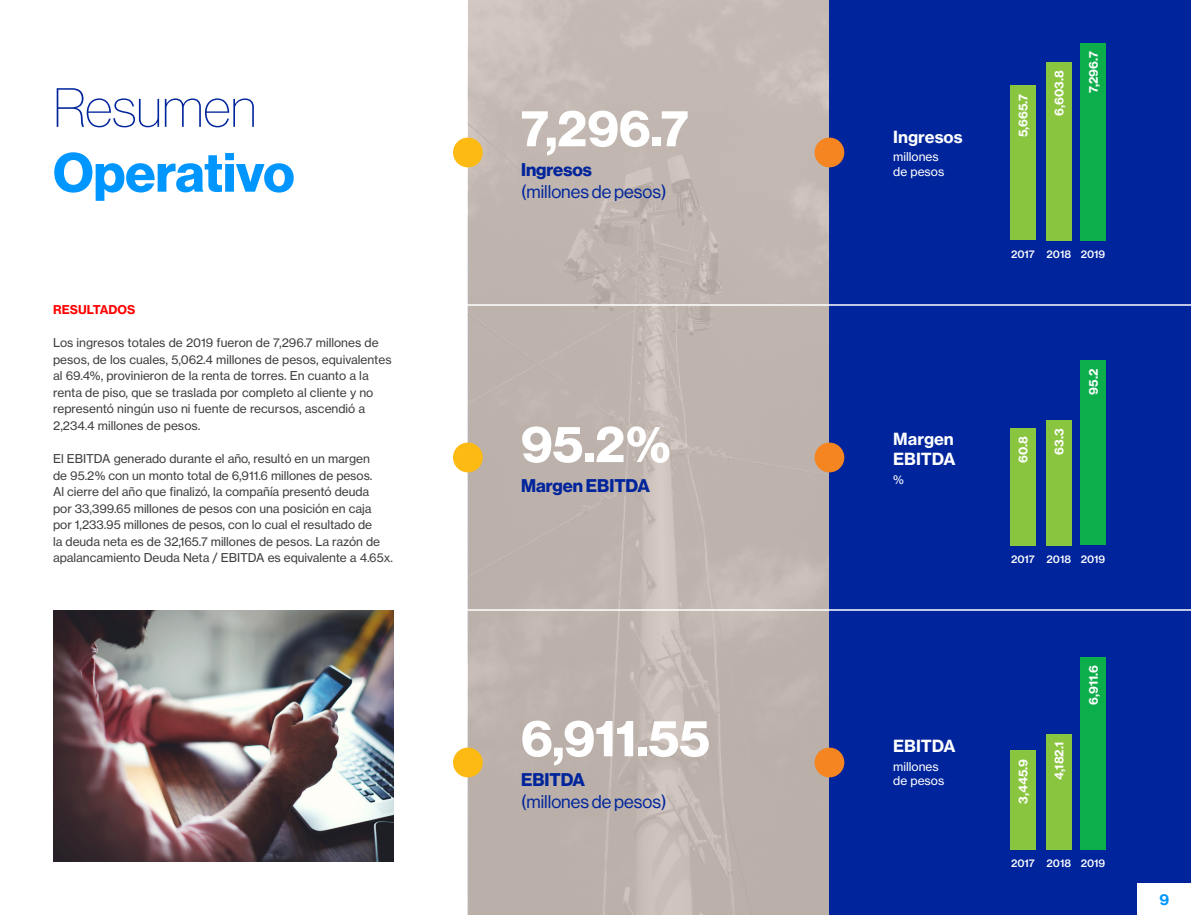
<style>
.page{position:relative;width:1191px;height:915px;background:#fff}
.page>*{position:absolute;margin:0;border:0;box-sizing:border-box;transform-origin:0 0}
.t1{font:54px/64.8px "N Haas Grotesk DS Pro 75 Bd";color:#0096ff}
.t2{font:51px "N Haas Grotesk DS Pro 75 Bd";color:#fff}
.t3{font:18px/21.6px "N Haas Grotesk DS Pro 55 Rg";color:#00249b}
.t4{font:18px "N Haas Grotesk DS Pro 75 Bd";color:#00249b}
.t5{font:16.5px/19.8px "N Haas Grotesk TX Pro 75 Bd";color:#fff}
.t6{font:15px "N Haas Grotesk TX Pro 75 Bd";color:#0096ff}
.t7{font:12px/16.5px "N Haas Grotesk TX Pro 55 Rg";letter-spacing:-.005em;color:#3e3e3f}
.t8{font:12px "N Haas Grotesk TX Pro 75 Bd";color:#fff}
.t9{font:12px/14.4px "N Haas Grotesk TX Pro 55 Rg";color:#fff}
.t10{font:12px "N Haas Grotesk TX Pro 75 Bd";color:#f00}
.t11{font:10.5px "N Haas Grotesk TX Pro 65 Md";color:#fff}
.s1{font-family:"N Haas Grotesk DS Pro 25 Th";color:#00249b}
.s2{font-family:"N Haas Grotesk DS Pro 75 Bd"}
</style>
<div class="page">
<img style="left:468px;top:0;width:361px;height:914px">
<div style="left:829px;top:0;width:362px;height:914px;background:#00249b"></div>
<div style="left:453px;top:137px;width:30px;height:30px;background:#fcba13;border-radius:50%"></div>
<div style="left:814px;top:137px;width:30px;height:30px;background:#f58520;border-radius:50%"></div>
<div style="left:453px;top:442px;width:30px;height:30px;background:#fcba13;border-radius:50%"></div>
<div style="left:814px;top:442px;width:30px;height:30px;background:#f58520;border-radius:50%"></div>
<div style="left:453px;top:747px;width:30px;height:30px;background:#fcba13;border-radius:50%"></div>
<div style="left:814px;top:747px;width:30px;height:30px;background:#f58520;border-radius:50%"></div>
<hr style="left:462px;top:304px;width:729px;height:1px;background:#fff">
<hr style="left:462px;top:609px;width:729px;height:1px;background:#fff">
<div style="left:1010px;top:85px;width:25px;height:155px;background:#89c53f"></div>
<div style="left:1046px;top:62px;width:25px;height:178px;background:#89c53f"></div>
<div style="left:1080px;top:43px;width:25px;height:197px;background:#0cae4c"></div>
<div style="left:1010px;top:427px;width:25px;height:118px;background:#89c53f"></div>
<div style="left:1046px;top:420px;width:25px;height:125px;background:#89c53f"></div>
<div style="left:1080px;top:360px;width:25px;height:185px;background:#0cae4c"></div>
<div style="left:1010px;top:750px;width:25px;height:99px;background:#89c53f"></div>
<div style="left:1046px;top:733px;width:25px;height:116px;background:#89c53f"></div>
<div style="left:1080px;top:656px;width:25px;height:193px;background:#0cae4c"></div>
<img style="left:53px;top:610px;width:340px;height:251px">
<div style="left:1137px;top:882px;width:54px;height:32px;background:#fff"></div>
<p class="t1" style="left:53px;top:76px;width:243px"><span class="s1">Resumen<br></span>Operativo</p>
<p class="t10" style="left:53px;top:302px;width:84px">RESULTADOS</p>
<p class="t7" style="left:53px;top:334px;width:340px">Los ingresos totales de 2019 fueron de 7,296.7 millones de pesos, de los cuales, 5,062.4 millones de pesos, equivalentes al 69.4%, provinieron de la renta de torres. En cuanto a la renta de piso, que se traslada por completo al cliente y no representó ningún uso ni fuente de recursos, ascendió a 2,234.4 millones de pesos.</p>
<p class="t7" style="left:53px;top:450px;width:341px">El EBITDA generado durante el año, resultó en un margen<br>de 95.2% con un monto total de 6,911.6 millones de pesos.<br>Al cierre del año que finalizó, la compañía presentó deuda<br>por 33,399.65 millones de pesos con una posición en caja por 1,233.95 millones de pesos, con lo cual el resultado de<br>la deuda neta es de 32,165.7 millones de pesos. La razón de apalancamiento Deuda Neta / EBITDA es equivalente a 4.65x.</p>
<p class="t2" style="left:521px;top:98px;width:169px">7,296.7</p>
<p class="t3" style="left:521px;top:159px;width:147px"><span class="s2">Ingresos<br></span>(millones de pesos)</p>
<p class="t2" style="left:521px;top:414px;width:151px">95.2%</p>
<p class="t4" style="left:521px;top:475px;width:130px">Margen EBITDA</p>
<p class="t2" style="left:521px;top:708px;width:190px">6,911.55</p>
<p class="t3" style="left:521px;top:769px;width:147px"><span class="s2">EBITDA<br></span>(millones de pesos)</p>
<p class="t5" style="left:893px;top:127px;width:71px">Ingresos</p>
<p class="t9" style="left:893px;top:150px;width:53px">millones de pesos</p>
<p class="t5" style="left:893px;top:429px;width:64px">Margen<br>EBITDA</p>
<p class="t9" style="left:893px;top:472px;width:12px">%</p>
<p class="t5" style="left:893px;top:735px;width:64px">EBITDA</p>
<p class="t9" style="left:893px;top:758px;width:53px">millones de pesos</p>
<p class="t8" style="left:1015px;top:137px;width:45px;rotate:-90deg">5,665.7</p>
<p class="t8" style="left:1051px;top:116px;width:47px;rotate:-90deg">6,603.8</p>
<p class="t8" style="left:1085px;top:93px;width:43px;rotate:-90deg">7,296.7</p>
<p class="t11" style="left:1011px;top:247px;width:25px">2017</p>
<p class="t11" style="left:1046px;top:247px;width:26px">2018</p>
<p class="t11" style="left:1080px;top:247px;width:26px">2019</p>
<p class="t8" style="left:1015px;top:463px;width:28px;rotate:-90deg">60.8</p>
<p class="t8" style="left:1051px;top:454px;width:28px;rotate:-90deg">63.3</p>
<p class="t8" style="left:1085px;top:394px;width:27px;rotate:-90deg">95.2</p>
<p class="t11" style="left:1011px;top:552px;width:25px">2017</p>
<p class="t11" style="left:1046px;top:552px;width:26px">2018</p>
<p class="t11" style="left:1080px;top:552px;width:26px">2019</p>
<p class="t8" style="left:1015px;top:803px;width:46px;rotate:-90deg">3,445.9</p>
<p class="t8" style="left:1051px;top:779px;width:39px;rotate:-90deg">4,182.1</p>
<p class="t8" style="left:1085px;top:704px;width:41px;rotate:-90deg">6,911.6</p>
<p class="t11" style="left:1011px;top:856px;width:25px">2017</p>
<p class="t11" style="left:1046px;top:856px;width:26px">2018</p>
<p class="t11" style="left:1080px;top:856px;width:26px">2019</p>
<p class="t6" style="left:1159px;top:889px;width:11px">9</p>
</div>
